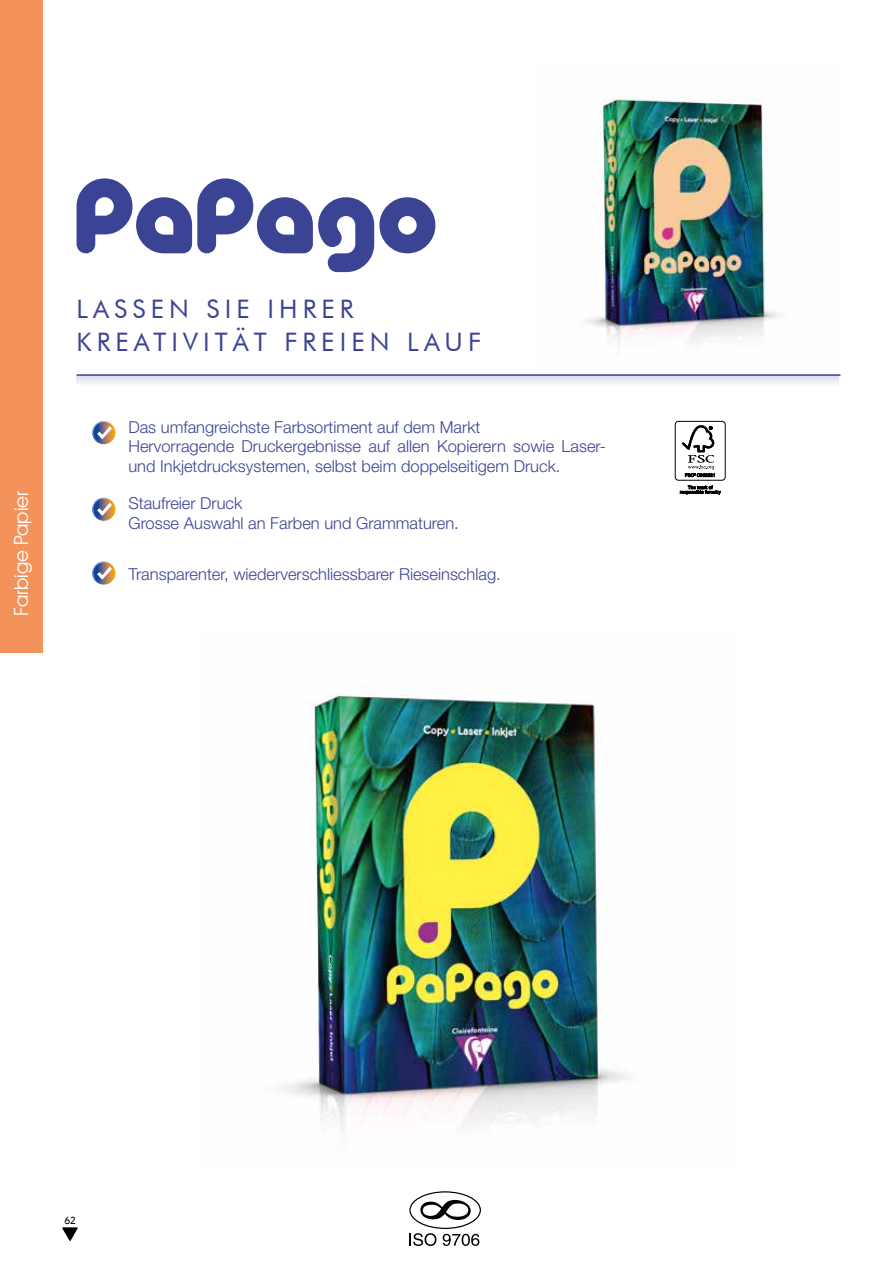
<style>
.page{position:relative;width:893px;height:1263px;background:#fff}
.page>*{position:absolute;margin:0;border:0;box-sizing:border-box;transform-origin:0 0}
.t1{font:25.5px/33px "Futura BT";letter-spacing:.2em;color:#3b4395}
.t2{font:19.5px "Avant Garde IT Cby BT";color:#fff}
.t3{font:300 16.5px/19.5px "Helvetica Neue LT Std";color:#3b4395}
.t4{font:600 12px "FNA Cv 2";color:#000}
</style>
<div class="page">
<svg style="left:62px;top:1227px;width:16px;height:14px"></svg>
<div style="left:0;top:0;width:43px;height:653px;background:#f3925a"></div>
<img style="left:282px;top:686px;width:346px;height:447px">
<hr style="left:77px;top:374px;width:763px;height:2px;background:#3b4395">
<div style="left:77px;top:375px;width:762px;height:24px;background:linear-gradient(to bottom,#e7e7f2,#fff)"></div>
<svg style="left:92px;top:421px;width:23px;height:23px"></svg>
<svg style="left:92px;top:498px;width:23px;height:23px"></svg>
<svg style="left:92px;top:561px;width:23px;height:24px"></svg>
<svg style="left:420px;top:1200px;width:51px;height:20px"></svg>
<div style="left:409px;top:1191px;width:72px;height:38px;border:1px solid #000;border-radius:50%"></div>
<svg style="left:409px;top:1233px;width:27px;height:13px"></svg>
<svg style="left:443px;top:1234px;width:36px;height:12px"></svg>
<svg style="left:77px;top:178px;width:358px;height:94px"></svg>
<img style="left:585px;top:97px;width:197px;height:250px">
<div style="left:675px;top:421px;width:50px;height:59px;border:1px solid #000;border-radius:3px"></div>
<svg style="left:682px;top:425px;width:33px;height:52px"></svg>
<svg style="left:680px;top:486px;width:41px;height:9px"></svg>
<p class="t2" style="left:9px;top:616px;width:127px;rotate:-90deg">Farbige Papier</p>
<h1 class="t1" style="left:77px;top:292px;width:406px">LASSEN SIE IHRER<br>KREATIVITÄT FREIEN LAUF</h1>
<p class="t3" style="left:128px;top:417px;width:479px">Das umfangreichste Farbsortiment auf dem Markt<br>Hervorragende Druckergebnisse auf allen Kopierern sowie Laser&shy;und Inkjetdrucksystemen, selbst beim doppelseitigem Druck.</p>
<p class="t3" style="left:128px;top:493px;width:332px">Staufreier Druck<br>Grosse Auswahl an Farben und Grammaturen.</p>
<p class="t3" style="left:128px;top:564px;width:374px">Transparenter, wiederverschliessbarer Rieseinschlag.</p>
<p class="t4" style="left:64px;top:1214px;width:13px">62</p>
</div>
